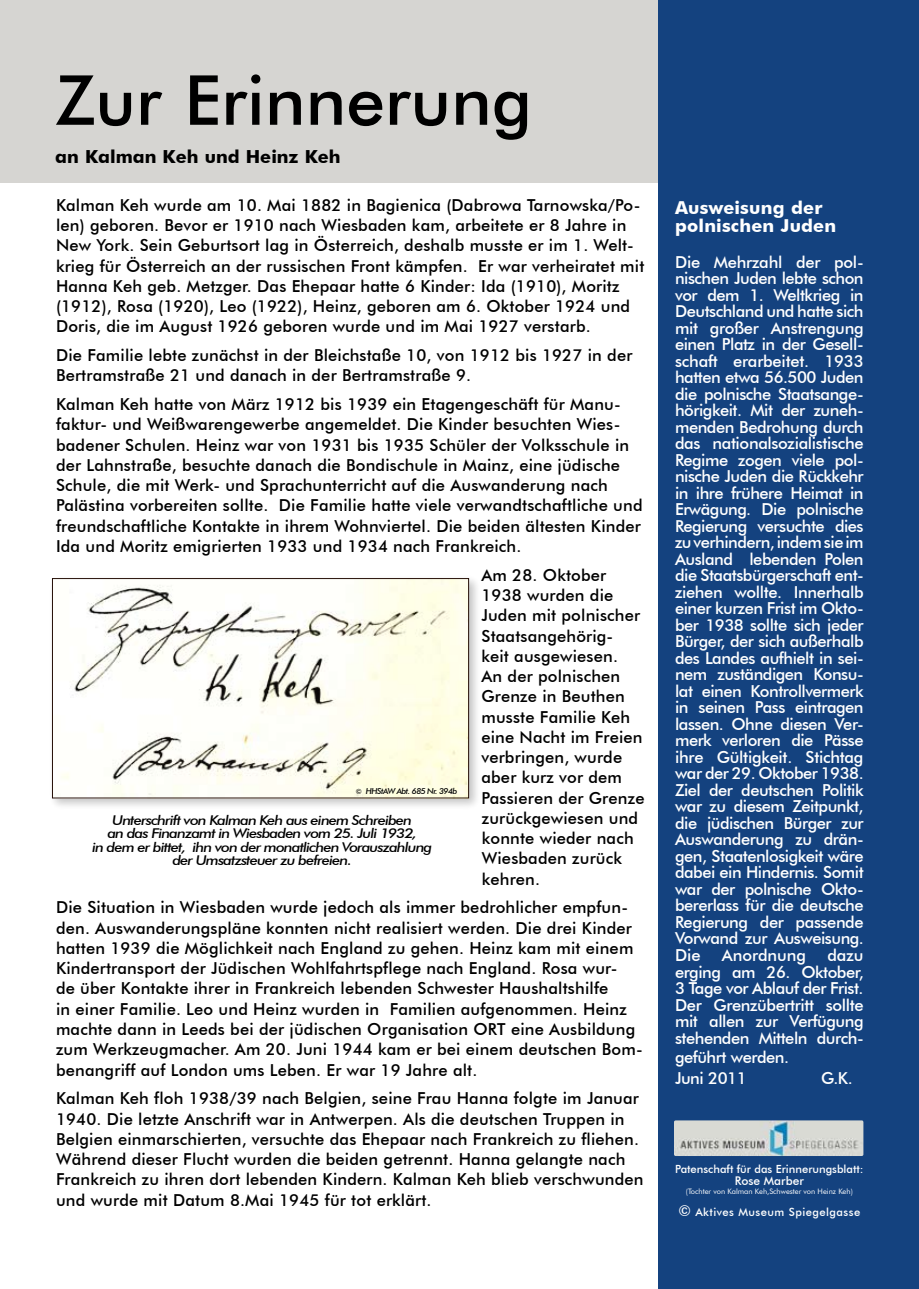
<style>
.page{position:relative;width:919px;height:1289px;background:#fff}
.page>*{position:absolute;margin:0;border:0;box-sizing:border-box;transform-origin:0 0}
.t1{font:500 69px "Futura BT";color:#000}
.t2{font:700 18px "Futura BT";color:#000}
.t3{font:700 17.85px/18px "Futura BT";letter-spacing:.01em;color:#fff}
.t4{font:500 16.5px/20.2px "Futura BT";letter-spacing:.01em;color:#000}
.t5{font:500 16.5px/16.5px "Futura BT";letter-spacing:-.03em;color:#fff;text-align:justify}
.t6{font:500 16.5px "Futura BT";letter-spacing:-.005em;color:#fff}
.t7{font:italic 500 13.5px/13.5px "Futura BT";letter-spacing:-.06em;color:#000;text-align:center;scale:1.13 1}
.t8{font:500 12px "Futura BT";color:#fff}
.t9{font:500 11.25px "Futura BT";color:#fff}
.t10{font:500 11.25px "Futura BT";letter-spacing:.04em;color:#fff}
.t11{font:italic 500 8.25px "Futura BT";letter-spacing:-.06em;color:#000}
.t12{font:7.5px "Futura BT";color:#fff}
.s1{font-style:normal;font-size:7.2px}
.s2{font-size:15px}
</style>
<div class="page">
<div style="left:0;top:0;width:658px;height:183px;background:#d6d5d2"></div>
<div style="left:658px;top:0;width:260px;height:1288px;background:#14427f"></div>
<img style="left:674px;top:1120px;width:189px;height:35px;border-radius:2px">
<div style="left:48px;top:573px;width:434px;height:238px;background:#000;opacity:.25"></div>
<img style="left:54px;top:580px;width:412px;height:216px">
<div style="left:52px;top:578px;width:416px;height:220px;border:1px solid #1f0800"></div>
<h1 class="t1" style="left:55px;top:58px;width:478px">Zur Erinnerung</h1>
<p class="t2" style="left:55px;top:146px;width:287px">an Kalman Keh und Heinz Keh</p>
<p class="t4" style="left:56px;top:195px;width:590px">Kalman Keh wurde am 10. Mai 1882 in Bagienica (Dabrowa Tarnowska/Po&shy;len) geboren. Bevor er 1910 nach Wiesbaden kam, arbeitete er 8 Jahre in New York. Sein Geburtsort lag in Österreich, deshalb musste er im 1. Welt&shy;krieg für Österreich an der russischen Front kämpfen. Er war verheiratet mit Hanna Keh geb. Metzger. Das Ehepaar hatte 6 Kinder: Ida (1910), Moritz (1912), Rosa (1920), Leo (1922), Heinz, geboren am 6. Oktober 1924 und Doris, die im August 1926 geboren wurde und im Mai 1927 verstarb.</p>
<p class="t4" style="left:56px;top:345px;width:578px">Die Familie lebte zunächst in der Bleichstaße 10, von 1912 bis 1927 in der<br>Bertramstraße 21 und danach in der Bertramstraße 9.</p>
<p class="t4" style="left:56px;top:394px;width:588px">Kalman Keh hatte von März 1912 bis 1939 ein Etagengeschäft für Manu&shy;faktur- und Weißwarengewerbe angemeldet. Die Kinder besuchten Wies&shy;badener Schulen. Heinz war von 1931 bis 1935 Schüler der Volksschule in der Lahnstraße, besuchte danach die Bondischule in Mainz, eine jüdische Schule, die mit Werk- und Sprachunterricht auf die Auswanderung nach Palästina vorbereiten sollte. Die Familie hatte viele verwandtschaftliche und freundschaftliche Kontakte in ihrem Wohnviertel. Die beiden ältesten Kinder Ida und Moritz emigrierten 1933 und 1934 nach Frankreich.</p>
<p class="t4" style="left:481px;top:564px;width:165px">Am 28. Oktober<br>1938 wurden die<br>Juden mit polnischer<br>Staatsangehörig&shy;keit ausgewiesen.<br>An der polnischen<br>Grenze in Beuthen musste Familie Keh eine Nacht im Freien verbringen, wurde aber kurz vor dem<br>Passieren der Grenze zurückgewiesen und konnte wieder nach<br>Wiesbaden zurück kehren.</p>
<p class="t4" style="left:56px;top:897px;width:588px">Die Situation in Wiesbaden wurde jedoch als immer bedrohlicher empfun&shy;den. Auswanderungspläne konnten nicht realisiert werden. Die drei Kinder hatten 1939 die Möglichkeit nach England zu gehen. Heinz kam mit einem Kindertransport der Jüdischen Wohlfahrtspflege nach England. Rosa wur-<br>de über Kontakte ihrer in Frankreich lebenden Schwester Haushaltshilfe<br>in einer Familie. Leo und Heinz wurden in Familien aufgenommen. Heinz machte dann in Leeds bei der jüdischen Organisation ORT eine Ausbildung zum Werkzeugmacher. Am 20. Juni 1944 kam er bei einem deutschen Bom&shy;benangriff auf London ums Leben. Er war 19 Jahre alt.</p>
<p class="t4" style="left:56px;top:1088px;width:589px">Kalman Keh floh 1938/39 nach Belgien, seine Frau Hanna folgte im Januar 1940. Die letzte Anschrift war in Antwerpen. Als die deutschen Truppen in Belgien einmarschierten, versuchte das Ehepaar nach Frankreich zu fliehen.<br>Während dieser Flucht wurden die beiden getrennt. Hanna gelangte nach Frankreich zu ihren dort lebenden Kindern. Kalman Keh blieb verschwunden und wurde mit Datum 8.Mai 1945 für tot erklärt.</p>
<p class="t11" style="left:356px;top:786px;width:103px"><span class="s1">©</span> HHStAW Abt. 685 Nr. 394b</p>
<p class="t7" style="left:92px;top:813px;width:303px">Unterschrift von Kalman Keh aus einem Schreiben<br>an das Finanzamt in Wiesbaden vom 25. Juli 1932,<br>in dem er bittet, ihn von der monatlichen Vorauszahlung der Umsatzsteuer zu befreien.</p>
<p class="t3" style="left:675px;top:198px;width:163px">Ausweisung der polnischen Juden</p>
<p class="t5" style="left:675px;top:253px;width:190px">Die Mehrzahl der pol&shy;nischen Juden lebte schon vor dem 1. Weltkrieg in Deutschland und hatte sich mit großer Anstrengung einen Platz in der Gesell&shy;schaft erarbeitet. 1933 hatten etwa 56.500 Juden die polnische Staatsange&shy;hörigkeit. Mit der zuneh&shy;menden Bedrohung durch das nationalsozialistische Regime zogen viele pol&shy;nische Juden die Rückkehr in ihre frühere Heimat in Erwägung. Die polnische Regierung versuchte dies zu verhindern, indem sie im Ausland lebenden Polen die Staatsbürgerschaft ent&shy;ziehen wollte. Innerhalb einer kurzen Frist im Okto&shy;ber 1938 sollte sich jeder Bürger, der sich außerhalb des Landes aufhielt in sei&shy;nem zuständigen Konsu&shy;lat einen Kontrollvermerk in seinen Pass eintragen lassen. Ohne diesen Ver&shy;merk verloren die Pässe ihre Gültigkeit. Stichtag war der 29. Oktober 1938.<br>Ziel der deutschen Politik war zu diesem Zeitpunkt, die jüdischen Bürger zur Auswanderung zu drän&shy;gen, Staatenlosigkeit wäre dabei ein Hindernis. Somit war der polnische Okto&shy;bererlass für die deutsche Regierung der passende Vorwand zur Ausweisung.<br>Die</p>
<p class="t5" style="left:675px;top:946px;width:190px;text-indent:152px">dazu erging am 26. Oktober, 3 Tage vor Ablauf der Frist.<br>Der Grenzübertritt sollte mit allen zur Verfügung stehenden Mitteln durch-</p>
<p class="t5" style="left:675px;top:1046px;width:115px;line-height:21px">geführt werden.<br>Juni 2011</p>
<p class="t6" style="left:721px;top:945px;width:86px">Anordnung</p>
<p class="t5" style="left:821px;top:1069px;width:33px">G.K.</p>
<p class="t9" style="left:675px;top:1161px;width:190px">Patenschaft für das Erinnerungsblatt:</p>
<p class="t8" style="left:734px;top:1173px;width:70px">Rose Marber</p>
<p class="t12" style="left:685px;top:1186px;width:168px">(Tochter von Kalman Keh,Schwester von Heinz Keh)</p>
<p class="t10" style="left:678px;top:1205px;width:183px"><span class="s2">©</span> Aktives Museum Spiegelgasse</p>
</div>
